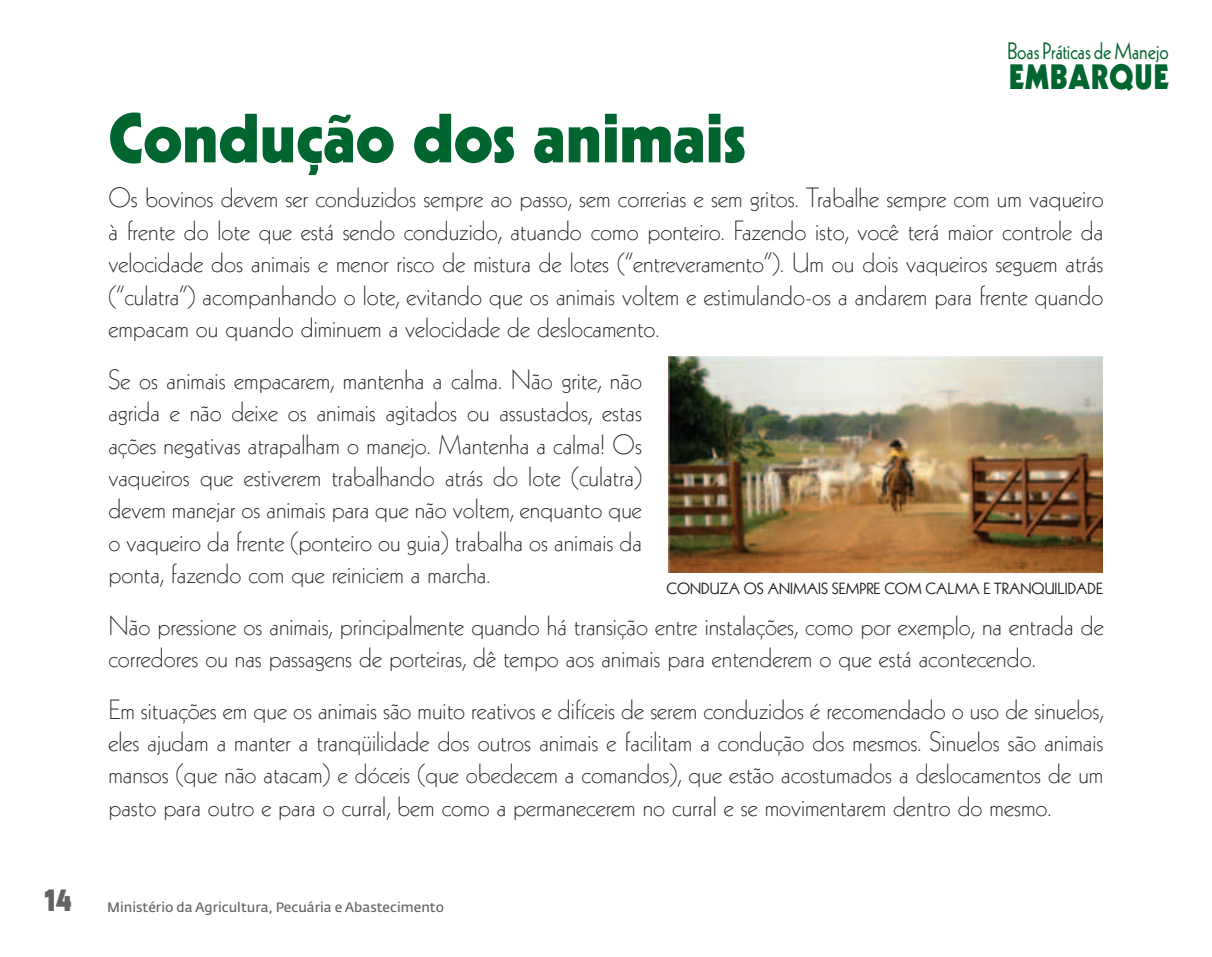
<style>
.page{position:relative;width:1212px;height:957px;background:#fff}
.page>*{position:absolute;margin:0;border:0;box-sizing:border-box;transform-origin:0 0}
.t1{font:900 67.5px "Kabel";color:#00652e}
.t2{font:900 34.2px "Kabel";letter-spacing:.03em;color:#00652e;scale:.9 1}
.t3{font:900 31.5px "Kabel";color:#636366}
.t4{font:300 27px/32.4px "Kabel";color:#231f20;text-align:justify}
.t5{font:23.18px "Kabel";color:#00652e;scale:.88 1}
.t6{font:15.75px "Kabel";color:#231f20}
.t7{font:13.5px "Fedra Sans Std";color:#636366}
</style>
<div class="page">
<img style="left:669px;top:357px;width:433px;height:215px">
<p class="t3" style="left:45px;top:880px;width:28px">14</p>
<p class="t5" style="left:1007px;top:37px;width:185px">Boas Práticas de Manejo</p>
<p class="t2" style="left:1009px;top:56px;width:179px">EMBARQUE</p>
<h1 class="t1" style="left:108px;top:96px;width:639px">Condução dos animais</h1>
<p class="t4" style="left:108px;top:183px;width:997px">Os bovinos devem ser conduzidos sempre ao passo, sem correrias e sem gritos. Trabalhe sempre com um vaqueiro à frente do lote que está sendo conduzido, atuando como ponteiro. Fazendo isto, você terá maior controle da velocidade dos animais e menor risco de mistura de lotes (“entreveramento”). Um ou dois vaqueiros seguem atrás (“culatra”) acompanhando o lote, evitando que os animais voltem e estimulando-os a andarem para frente quando empacam ou quando diminuem a velocidade de deslocamento.</p>
<p class="t4" style="left:108px;top:364px;width:535px">Se os animais empacarem, mantenha a calma. Não grite, não agrida e não deixe os animais agitados ou assustados, estas ações negativas atrapalham o manejo. Mantenha a calma! Os vaqueiros que estiverem trabalhando atrás do lote (culatra) devem manejar os animais para que não voltem, enquanto que o vaqueiro da frente (ponteiro ou guia) trabalha os animais da ponta, fazendo com que reiniciem a marcha.</p>
<p class="t4" style="left:108px;top:610px;width:997px">Não pressione os animais, principalmente quando há transição entre instalações, como por exemplo, na entrada de corredores ou nas passagens de porteiras, dê tempo aos animais para entenderem o que está acontecendo.</p>
<p class="t4" style="left:108px;top:694px;width:996px">Em situações em que os animais são muito reativos e difíceis de serem conduzidos é recomendado o uso de sinuelos, eles ajudam a manter a tranqüilidade dos outros animais e facilitam a condução dos mesmos. Sinuelos são animais mansos (que não atacam) e dóceis (que obedecem a comandos), que estão acostumados a deslocamentos de um pasto para outro e para o curral, bem como a permanecerem no curral e se movimentarem dentro do mesmo.</p>
<p class="t6" style="left:666px;top:579px;width:438px">CONDUZA OS ANIMAIS SEMPRE COM CALMA E TRANQUILIDADE</p>
<p class="t7" style="left:107px;top:898px;width:338px">Ministério da Agricultura, Pecuária e Abastecimento</p>
</div>
